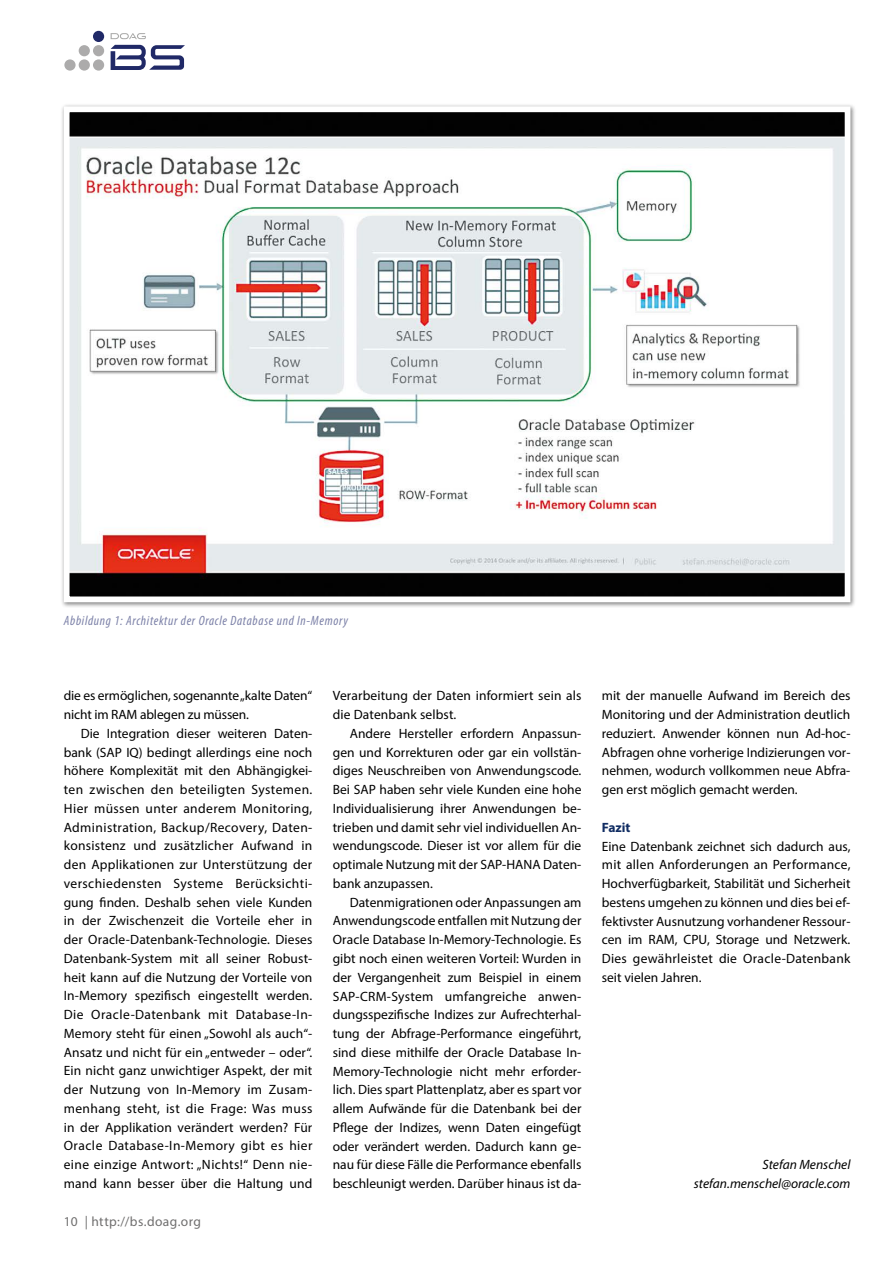
<style>
.page{position:relative;width:893px;height:1263px;background:#fff}
.page>*{position:absolute;margin:0;border:0;box-sizing:border-box;transform-origin:0 0}
.t1{font:13.5px/18.8px "Myriad Pro";color:#000;text-align:justify}
.t2{font:italic condensed 13.5px "Myriad Pro";letter-spacing:.05em;color:#7c81a8}
.t3{font:italic 13.5px/18.8px "Myriad Pro";color:#000;text-align:right}
.t4{font:13.5px "Myriad Pro";letter-spacing:.03em;color:#706f6f}
.t5{font:700 13.5px "Myriad Pro";color:#112d63}
</style>
<div class="page">
<div style="left:93px;top:59px;width:11px;height:12px;background:#acabab;border-radius:50%"></div>
<div style="left:93px;top:31px;width:11px;height:11px;background:#202967;border-radius:50%"></div>
<div style="left:79px;top:45px;width:11px;height:11px;background:#acabab;border-radius:50%"></div>
<div style="left:93px;top:45px;width:11px;height:11px;background:#acabab;border-radius:50%"></div>
<div style="left:64px;top:59px;width:12px;height:12px;background:#acabab;border-radius:50%"></div>
<div style="left:79px;top:59px;width:11px;height:12px;background:#acabab;border-radius:50%"></div>
<svg style="left:111px;top:45px;width:74px;height:25px"></svg>
<svg style="left:111px;top:33px;width:35px;height:6px"></svg>
<svg style="left:62px;top:105px;width:791px;height:500px"></svg>
<p class="t2" style="left:64px;top:613px;width:286px">Abbildung 1: Architektur der Oracle Database und In-Memory</p>
<p class="t1" style="left:64px;top:686px;width:250px">die es ermöglichen, sogenannte „kalte Daten“ nicht im RAM ablegen zu müssen.</p>
<p class="t1" style="left:64px;top:724px;width:250px;text-indent:17px">Die Integration dieser weiteren Daten&shy;bank (SAP IQ) bedingt allerdings eine noch höhere Komplexität mit den Abhängigkei&shy;ten zwischen den beteiligten Systemen.<br>Hier müssen unter anderem Monitoring, Administration, Backup/Recovery, Daten&shy;konsistenz und zusätzlicher Aufwand in den Applikationen zur Unterstützung der verschiedensten Systeme Berücksichti&shy;gung finden. Deshalb sehen viele Kunden in der Zwischenzeit die Vorteile eher in der Oracle-Datenbank-Technologie. Dieses Datenbank-System mit all seiner Robust&shy;heit kann auf die Nutzung der Vorteile von In-Memory spezifisch eingestellt werden.<br>Die Oracle-Datenbank mit Database-In-Memory steht für einen „Sowohl als auch“- Ansatz und nicht für ein „entweder – oder“.<br>Ein nicht ganz unwichtiger Aspekt, der mit der Nutzung von In-Memory im Zusam&shy;menhang steht, ist die Frage: Was muss in der Applikation verändert werden? Für Oracle Database-In-Memory gibt es hier eine einzige Antwort: „Nichts!“ Denn nie&shy;mand kann besser über die Haltung und</p>
<p class="t4" style="left:64px;top:1213px;width:139px">10 | http://bs.doag.org</p>
<p class="t1" style="left:333px;top:686px;width:250px">Verarbeitung der Daten informiert sein als die Datenbank selbst.</p>
<p class="t1" style="left:333px;top:724px;width:250px;text-indent:17px">Andere Hersteller erfordern Anpassun&shy;gen und Korrekturen oder gar ein vollstän&shy;diges Neuschreiben von Anwendungscode.<br>Bei SAP haben sehr viele Kunden eine hohe Individualisierung ihrer Anwendungen be&shy;trieben und damit sehr viel individuellen An&shy;wendungscode. Dieser ist vor allem für die optimale Nutzung mit der SAP-HANA Daten&shy;bank anzupassen.</p>
<p class="t1" style="left:333px;top:892px;width:250px;text-indent:17px">Datenmigrationen oder Anpassungen am Anwendungscode entfallen mit Nutzung der Oracle Database In-Memory-Technologie. Es gibt noch einen weiteren Vorteil: Wurden in der Vergangenheit zum Beispiel in einem SAP-CRM-System umfangreiche anwen&shy;dungsspezifische Indizes zur Aufrechterhal&shy;tung der Abfrage-Performance eingeführt, sind diese mithilfe der Oracle Database In-Memory-Technologie nicht mehr erforder&shy;lich. Dies spart Plattenplatz, aber es spart vor allem Aufwände für die Datenbank bei der Pflege der Indizes, wenn Daten eingefügt oder verändert werden. Dadurch kann ge&shy;nau für diese Fälle die Performance ebenfalls beschleunigt werden. Darüber hinaus ist da-</p>
<p class="t1" style="left:602px;top:686px;width:250px">mit der manuelle Aufwand im Bereich des Monitoring und der Administration deutlich reduziert. Anwender können nun Ad-hoc-Abfragen ohne vorherige Indizierungen vor&shy;nehmen, wodurch vollkommen neue Abfra&shy;gen erst möglich gemacht werden.</p>
<p class="t5" style="left:602px;top:818px;width:30px">Fazit</p>
<p class="t1" style="left:602px;top:836px;width:250px">Eine Datenbank zeichnet sich dadurch aus, mit allen Anforderungen an Performance, Hochverfügbarkeit, Stabilität und Sicherheit bestens umgehen zu können und dies bei ef&shy;fektivster Ausnutzung vorhandener Ressour&shy;cen im RAM, CPU, Storage und Netzwerk.<br>Dies gewährleistet die Oracle-Datenbank seit vielen Jahren.</p>
<p class="t3" style="left:694px;top:1155px;width:158px">Stefan Menschel stefan.menschel@oracle.com</p>
</div>
